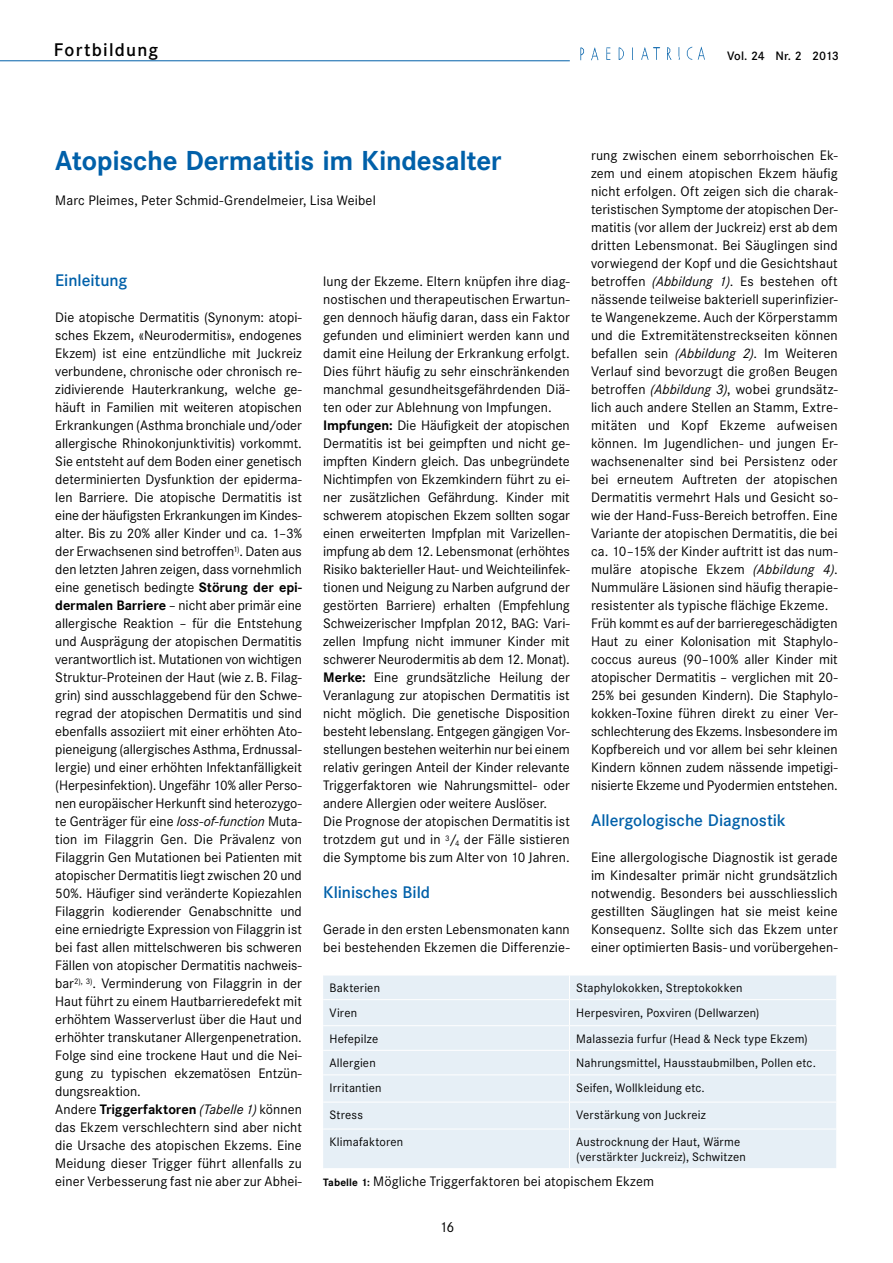
<style>
.page{position:relative;width:893px;height:1263px;background:#fff}
.page>*{position:absolute;margin:0;border:0;box-sizing:border-box;transform-origin:0 0}
.t1{font:700 27px "Corporate SBQ";letter-spacing:-.01em;color:#0060a9}
.t2{font:500 18px "Corporate SBQ";letter-spacing:.07em;color:#000}
.t3{font:500 16.5px "Corporate SBQ";color:#0060a9}
.t4{font:15px "Corporate S";color:#000}
.t5{font:13.5px/18px "Corporate SBQ";color:#000}
.t6{font:12px/15px "Corporate SBQ";letter-spacing:.015em;color:#000}
.t7{font:500 12px "Corporate SBQ";letter-spacing:-.02em;color:#000}
.s1{font-style:italic}
.s2{font-weight:700}
.s3{font-weight:700;font-size:10.5px}
</style>
<div class="page">
<hr style="left:0;top:60px;width:570px;height:1px;background:#0060a9">
<img style="left:580px;top:47px;width:125px;height:14px">
<div style="left:323px;top:976px;width:513px;height:192px;background:#e6eff6"></div>
<hr style="left:323px;top:999px;width:246px;height:1px;background:#fff">
<hr style="left:569px;top:999px;width:267px;height:1px;background:#fff">
<hr style="left:323px;top:1025px;width:246px;height:1px;background:#fff">
<hr style="left:569px;top:1025px;width:267px;height:1px;background:#fff">
<svg style="left:569px;top:976px;width:1px;height:153px"></svg>
<hr style="left:569px;top:1129px;width:1px;height:39px;background:#fff">
<hr style="left:323px;top:1050px;width:246px;height:1px;background:#fff">
<hr style="left:569px;top:1050px;width:268px;height:1px;background:#fff">
<hr style="left:323px;top:1074px;width:246px;height:1px;background:#fff">
<hr style="left:569px;top:1074px;width:268px;height:1px;background:#fff">
<hr style="left:323px;top:1102px;width:246px;height:1px;background:#fff">
<hr style="left:569px;top:1102px;width:268px;height:1px;background:#fff">
<hr style="left:323px;top:1129px;width:246px;height:1px;background:#fff">
<hr style="left:569px;top:1129px;width:268px;height:1px;background:#fff">
<h2 class="t2" style="left:54px;top:38px;width:106px">Fortbildung</h2>
<p class="t7" style="left:727px;top:49px;width:113px">Vol. 24 Nr. 2 2013</p>
<h1 class="t1" style="left:55px;top:144px;width:448px">Atopische Dermatitis im Kindesalter</h1>
<p class="t5" style="left:55px;top:192px;width:322px">Marc Pleimes, Peter Schmid-Grendelmeier, Lisa Weibel</p>
<p class="t5" style="left:591px;top:147px;width:248px">rung zwischen einem seborrhoischen Ek&shy;zem und einem atopischen Ekzem häufig nicht erfolgen. Oft zeigen sich die charak&shy;teristischen Symptome der atopischen Der&shy;matitis (vor allem der Juckreiz) erst ab dem dritten Lebensmonat. Bei Säuglingen sind vorwiegend der Kopf und die Gesichtshaut betroffen <span class="s1">(Abbildung 1)</span>. Es bestehen oft nässende teilweise bakteriell superinfizier&shy;te Wangenekzeme. Auch der Körperstamm und die Extremitätenstreckseiten können befallen sein <span class="s1">(Abbildung 2)</span>. Im Weiteren Verlauf sind bevorzugt die großen Beugen betroffen <span class="s1">(Abbildung 3)</span>, wobei grundsätz&shy;lich auch andere Stellen an Stamm, Extre&shy;mitäten und Kopf Ekzeme aufweisen können. Im Jugendlichen- und jungen Er&shy;wachsenenalter sind bei Persistenz oder bei erneutem Auftreten der atopischen Dermatitis vermehrt Hals und Gesicht so&shy;wie der Hand-Fuss-Bereich betroffen. Eine Variante der atopischen Dermatitis, die bei ca. 10–15% der Kinder auftritt ist das num&shy;muläre atopische Ekzem <span class="s1">(Abbildung 4)</span>.<br>Nummuläre Läsionen sind häufig therapie&shy;resistenter als typische flächige Ekzeme.<br>Früh kommt es auf der barrieregeschädigten Haut zu einer Kolonisation mit Staphylo&shy;coccus aureus (90–100% aller Kinder mit atopischer Dermatitis – verglichen mit 20- 25% bei gesunden Kindern). Die Staphylo&shy;kokken-Toxine führen direkt zu einer Ver&shy;schlechterung des Ekzems. Insbesondere im Kopfbereich und vor allem bei sehr kleinen Kindern können zudem nässende impetigi&shy;nisierte Ekzeme und Pyodermien entstehen.</p>
<p class="t3" style="left:591px;top:811px;width:196px">Allergologische Diagnostik</p>
<p class="t5" style="left:591px;top:849px;width:248px;text-align:justify">Eine allergologische Diagnostik ist gerade im Kindesalter primär nicht grundsätzlich notwendig. Besonders bei ausschliesslich gestillten Säuglingen hat sie meist keine Konsequenz. Sollte sich das Ekzem unter einer optimierten Basis- und vorübergehen-</p>
<p class="t3" style="left:55px;top:271px;width:74px">Einleitung</p>
<p class="t5" style="left:55px;top:309px;width:248px">Die atopische Dermatitis (Synonym: atopi&shy;sches Ekzem, «Neurodermitis», endogenes Ekzem) ist eine entzündliche mit Juckreiz verbundene, chronische oder chronisch re&shy;zidivierende Hauterkrankung, welche ge&shy;häuft in Familien mit weiteren atopischen Erkrankungen (Asthma bronchiale und/oder allergische Rhinokonjunktivitis) vorkommt.<br>Sie entsteht auf dem Boden einer genetisch determinierten Dysfunktion der epiderma&shy;len Barriere. Die atopische Dermatitis ist eine der häufigsten Erkrankungen im Kindes&shy;alter. Bis zu 20% aller Kinder und ca. 1–3% der Erwachsenen sind betroffen<sup>1)</sup>. Daten aus den letzten Jahren zeigen, dass vornehmlich eine genetisch bedingte <span class="s2">Störung der epi&shy;dermalen Barriere</span> – nicht aber primär eine allergische Reaktion – für die Entstehung und Ausprägung der atopischen Dermatitis verantwortlich ist. Mutationen von wichtigen Struktur-Proteinen der Haut (wie z. B. Filag&shy;grin) sind ausschlaggebend für den Schwe&shy;regrad der atopischen Dermatitis und sind ebenfalls assoziiert mit einer erhöhten Ato&shy;pieneigung (allergisches Asthma, Erdnussal&shy;lergie) und einer erhöhten Infektanfälligkeit (Herpesinfektion). Ungefähr 10% aller Perso&shy;nen europäischer Herkunft sind heterozygo&shy;te Genträger für eine <span class="s1">loss-of-function</span> Muta&shy;tion im Filaggrin Gen. Die Prävalenz von Filaggrin Gen Mutationen bei Patienten mit atopischer Dermatitis liegt zwischen 20 und 50%. Häufiger sind veränderte Kopiezahlen Filaggrin kodierender Genabschnitte und eine erniedrigte Expression von Filaggrin ist bei fast allen mittelschweren bis schweren Fällen von atopischer Dermatitis nachweis&shy;bar<sup>2),</sup> <sup>3)</sup>. Verminderung von Filaggrin in der Haut führt zu einem Hautbarrieredefekt mit erhöhtem Wasserverlust über die Haut und erhöhter transkutaner Allergenpenetration.<br>Folge sind eine trockene Haut und die Nei&shy;gung zu typischen ekzematösen Entzün&shy;dungsreaktion.<br>Andere <span class="s2">Triggerfaktoren</span> <span class="s1">(Tabelle 1)</span> können das Ekzem verschlechtern sind aber nicht die Ursache des atopischen Ekzems. Eine Meidung dieser Trigger führt allenfalls zu einer Verbesserung fast nie aber zur Abhei-</p>
<p class="t5" style="left:323px;top:273px;width:248px">lung der Ekzeme. Eltern knüpfen ihre diag&shy;nostischen und therapeutischen Erwartun&shy;gen dennoch häufig daran, dass ein Faktor gefunden und eliminiert werden kann und damit eine Heilung der Erkrankung erfolgt.<br>Dies führt häufig zu sehr einschränkenden manchmal gesundheitsgefährdenden Diä&shy;ten oder zur Ablehnung von Impfungen.<br><span class="s2">Impfungen:</span> Die Häufigkeit der atopischen Dermatitis ist bei geimpften und nicht ge&shy;impften Kindern gleich. Das unbegründete Nichtimpfen von Ekzemkindern führt zu ei&shy;ner zusätzlichen Gefährdung. Kinder mit schwerem atopischen Ekzem sollten sogar einen erweiterten Impfplan mit Varizellen&shy;impfung ab dem 12. Lebensmonat (erhöhtes Risiko bakterieller Haut- und Weichteilinfek&shy;tionen und Neigung zu Narben aufgrund der gestörten Barriere) erhalten (Empfehlung Schweizerischer Impfplan 2012, BAG: Vari&shy;zellen Impfung nicht immuner Kinder mit schwerer Neurodermitis ab dem 12. Monat).<br><span class="s2">Merke:</span> Eine grundsätzliche Heilung der Veranlagung zur atopischen Dermatitis ist nicht möglich. Die genetische Disposition besteht lebenslang. Entgegen gängigen Vor&shy;stellungen bestehen weiterhin nur bei einem relativ geringen Anteil der Kinder relevante Triggerfaktoren wie Nahrungsmittel- oder andere Allergien oder weitere Auslöser.<br>Die Prognose der atopischen Dermatitis ist trotzdem gut und in <sup>3</sup>/<sub>4</sub> der Fälle sistieren die Symptome bis zum Alter von 10 Jahren.</p>
<p class="t3" style="left:323px;top:883px;width:109px">Klinisches Bild</p>
<p class="t5" style="left:323px;top:921px;width:248px">Gerade in den ersten Lebensmonaten kann bei bestehenden Ekzemen die Differenzie-</p>
<p class="t6" style="left:330px;top:980px;width:52px">Bakterien</p>
<p class="t6" style="left:576px;top:980px;width:168px">Staphylokokken, Streptokokken</p>
<p class="t6" style="left:330px;top:1005px;width:29px">Viren</p>
<p class="t6" style="left:576px;top:1005px;width:185px">Herpesviren, Poxviren (Dellwarzen)</p>
<p class="t6" style="left:330px;top:1031px;width:50px">Hefepilze</p>
<p class="t6" style="left:576px;top:1031px;width:233px">Malassezia furfur (Head &amp; Neck type Ekzem)</p>
<p class="t6" style="left:330px;top:1056px;width:48px">Allergien</p>
<p class="t6" style="left:576px;top:1056px;width:241px">Nahrungsmittel, Hausstaubmilben, Pollen etc.</p>
<p class="t6" style="left:330px;top:1080px;width:54px">Irritantien</p>
<p class="t6" style="left:576px;top:1080px;width:130px">Seifen, Wollkleidung etc.</p>
<p class="t6" style="left:330px;top:1107px;width:35px">Stress</p>
<p class="t6" style="left:576px;top:1107px;width:131px">Verstärkung von Juckreiz</p>
<p class="t6" style="left:330px;top:1134px;width:75px">Klimafaktoren</p>
<p class="t6" style="left:576px;top:1134px;width:171px">Austrocknung der Haut, Wärme (verstärkter Juckreiz), Schwitzen</p>
<p class="t5" style="left:323px;top:1173px;width:332px"><span class="s3">Tabelle 1:</span> Mögliche Triggerfaktoren bei atopischem Ekzem</p>
<p class="t4" style="left:439px;top:1219px;width:17px">16</p>
</div>
